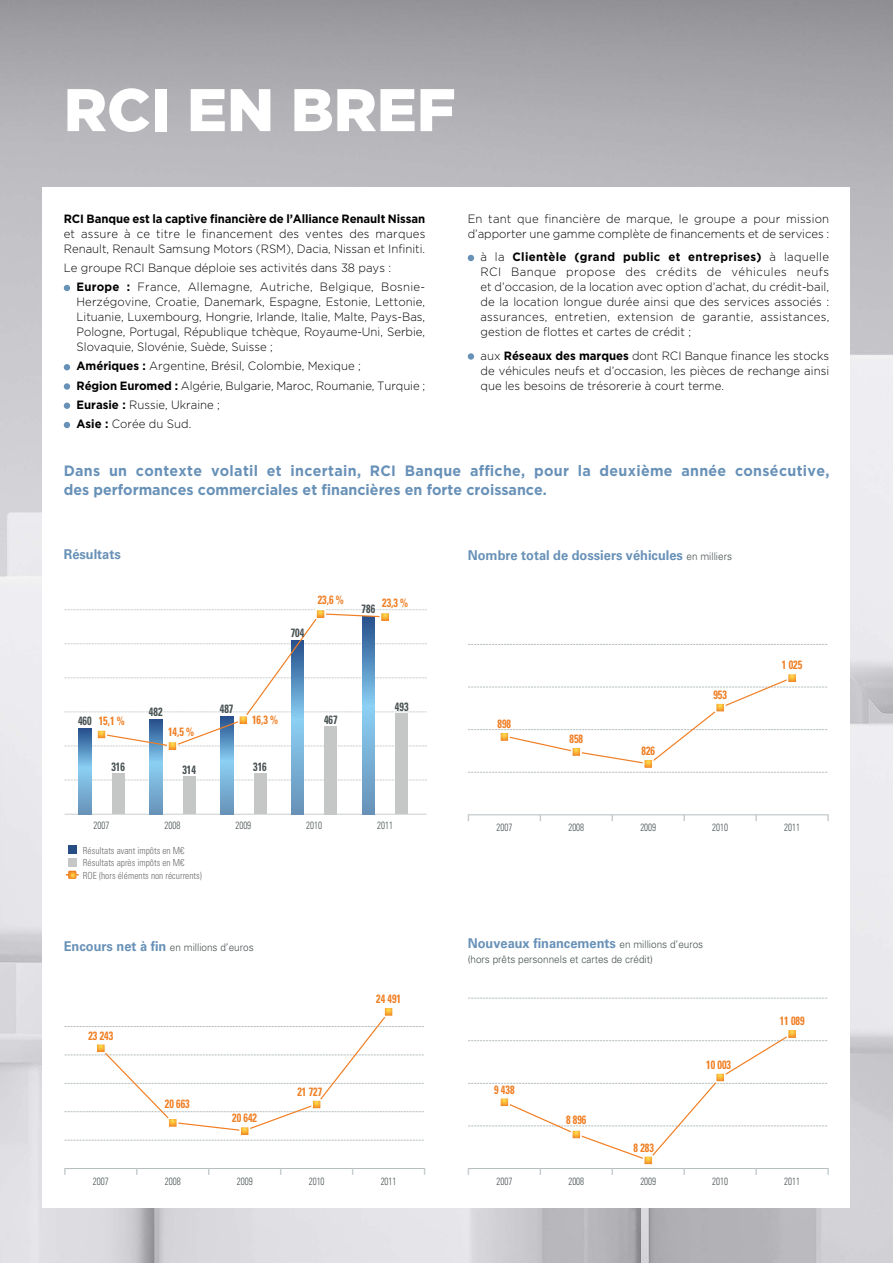
<style>
.page{position:relative;width:893px;height:1263px;background:#fff}
.page>*{position:absolute;margin:0;border:0;box-sizing:border-box;transform-origin:0 0}
.t1{font:900 60px "Gotham";color:#fff}
.t2{font:700 15px/19.5px "Gotham";letter-spacing:.02em;color:#6891b8;scale:.95 1}
.t3{font:700 13.5px "Univers";color:#6891b8;scale:.95 1}
.t4{font:300 12px/15px "Gotham";color:#000;scale:.95 1}
.t5{font:700 condensed 12px "Univers";color:#f07e23;scale:.85 1}
.t6{font:700 12px "Gotham";letter-spacing:-.01em;color:#000;scale:.95 1}
.t7{font:700 condensed 12px "Univers";color:#475051;scale:.85 1}
.t8{font:300 condensed 10.5px "Univers";color:#475051;scale:.85 1}
.t9{font:300 10.5px "Univers";color:#475051;scale:.95 1}
.t10{font:300 condensed 9.75px/12.6px "Univers";color:#6e6e6e;scale:.96 1}
.s1{font-weight:700}
.s2{font-weight:300;font-size:10.5px;color:#475051}
.s3{font-weight:700;font-size:13.5px;color:#6891b8}
</style>
<div class="page">
<svg style="left:64px;top:285px;width:6px;height:6px"></svg>
<svg style="left:64px;top:364px;width:6px;height:6px"></svg>
<div style="left:64px;top:383px;width:6px;height:7px;background:#6891b8;border-radius:50%"></div>
<svg style="left:64px;top:403px;width:6px;height:6px"></svg>
<svg style="left:64px;top:422px;width:6px;height:6px"></svg>
<svg style="left:468px;top:255px;width:6px;height:6px"></svg>
<div style="left:468px;top:353px;width:6px;height:7px;background:#6891b8;border-radius:50%"></div>
<svg style="left:468px;top:644px;width:360px;height:1px"></svg>
<svg style="left:99px;top:677px;width:695px;height:144px"></svg>
<svg style="left:65px;top:780px;width:361px;height:1px"></svg>
<hr style="left:65px;top:814px;width:361px;height:1px;background:#c8ced0">
<svg style="left:78px;top:751px;width:13px;height:63px"></svg>
<svg style="left:149px;top:751px;width:13px;height:63px"></svg>
<div style="left:183px;top:776px;width:13px;height:38px;background:#c5c6c6"></div>
<svg style="left:220px;top:751px;width:13px;height:63px"></svg>
<div style="left:112px;top:773px;width:13px;height:41px;background:#c5c6c6"></div>
<div style="left:254px;top:773px;width:12px;height:41px;background:#c5c6c6"></div>
<svg style="left:291px;top:751px;width:13px;height:63px"></svg>
<div style="left:324px;top:726px;width:13px;height:88px;background:#c5c6c6"></div>
<svg style="left:362px;top:751px;width:13px;height:63px"></svg>
<div style="left:395px;top:713px;width:13px;height:101px;background:#c5c6c6"></div>
<svg style="left:65px;top:609px;width:361px;height:142px"></svg>
<div style="left:380px;top:612px;width:11px;height:10px;border:2px solid #fff"></div>
<hr style="left:468px;top:814px;width:360px;height:1px;background:#b5bdbf">
<svg style="left:611px;top:815px;width:2px;height:6px"></svg>
<svg style="left:468px;top:729px;width:360px;height:44px"></svg>
<div style="left:643px;top:758px;width:11px;height:11px;border:2px solid #fff"></div>
<svg style="left:683px;top:815px;width:2px;height:6px"></svg>
<svg style="left:718px;top:705px;width:5px;height:5px"></svg>
<div style="left:715px;top:702px;width:11px;height:11px;border:2px solid #fff"></div>
<svg style="left:755px;top:815px;width:2px;height:6px"></svg>
<svg style="left:468px;top:676px;width:360px;height:12px"></svg>
<div style="left:787px;top:673px;width:11px;height:11px;border:2px solid #fff"></div>
<svg style="left:827px;top:815px;width:2px;height:6px"></svg>
<svg style="left:794px;top:998px;width:34px;height:1px"></svg>
<svg style="left:65px;top:1083px;width:34px;height:1px"></svg>
<svg style="left:65px;top:1026px;width:34px;height:1px"></svg>
<svg style="left:99px;top:997px;width:695px;height:121px"></svg>
<hr style="left:65px;top:1168px;width:360px;height:1px;background:#b5bdbf">
<svg style="left:65px;top:1043px;width:360px;height:12px"></svg>
<div style="left:95px;top:1043px;width:11px;height:11px;border:2px solid #fff"></div>
<svg style="left:136px;top:1168px;width:2px;height:7px"></svg>
<svg style="left:64px;top:1168px;width:2px;height:7px"></svg>
<div style="left:167px;top:1117px;width:11px;height:11px;border:2px solid #fff"></div>
<svg style="left:65px;top:1118px;width:359px;height:23px"></svg>
<div style="left:239px;top:1126px;width:11px;height:10px;border:2px solid #fff"></div>
<svg style="left:65px;top:1100px;width:360px;height:12px"></svg>
<div style="left:311px;top:1099px;width:11px;height:11px;border:2px solid #fff"></div>
<svg style="left:99px;top:1005px;width:326px;height:11px"></svg>
<div style="left:383px;top:1006px;width:11px;height:11px;border:2px solid #fff"></div>
<div style="left:787px;top:1028px;width:11px;height:11px;border:2px solid #fff"></div>
<svg style="left:468px;top:1029px;width:361px;height:146px"></svg>
<div style="left:68px;top:845px;width:9px;height:9px;background:#274d85"></div>
<div style="left:68px;top:858px;width:9px;height:8px;background:#c5c6c6"></div>
<svg style="left:66px;top:871px;width:13px;height:8px"></svg>
<h1 class="t1" style="left:64px;top:75px;width:393px">RCI EN BREF</h1>
<p class="t6" style="left:64px;top:211px;width:382px">RCI Banque est la captive financière de l’Alliance Renault Nissan</p>
<p class="t4" style="left:64px;top:226px;width:382px">et assure à ce titre le financement des ventes des marques<br>Renault, Renault Samsung Motors (RSM), Dacia, Nissan et Infiniti.</p>
<p class="t4" style="left:77px;top:258px;width:368px;line-height:19.2px;text-indent:-13px">Le groupe RCI Banque déploie ses activités dans 38 pays :<br><span class="s1">Europe :</span> France, Allemagne, Autriche, Belgique, Bosnie-</p>
<p class="t4" style="left:77px;top:294px;width:368px;text-align:justify">Herzégovine, Croatie, Danemark, Espagne, Estonie, Lettonie, Lituanie, Luxembourg, Hongrie, Irlande, Italie, Malte, Pays-Bas, Pologne, Portugal, République tchèque, Royaume-Uni, Serbie, Slovaquie, Slovénie, Suède, Suisse ;</p>
<p class="t4" style="left:77px;top:356px;width:369px;line-height:19.2px"><span class="s1">Amériques :</span> Argentine, Brésil, Colombie, Mexique ;<br><span class="s1">Région Euromed :</span> Algérie, Bulgarie, Maroc, Roumanie, Turquie ; <span class="s1">Eurasie :</span> Russie, Ukraine ;<br><span class="s1">Asie :</span> Corée du Sud.</p>
<p class="t4" style="left:468px;top:211px;width:382px">En tant que financière de marque, le groupe a pour mission d’apporter une gamme complète de financements et de services :</p>
<p class="t4" style="left:480px;top:249px;width:369px;text-align:justify">à la <span class="s1">Clientèle (grand public et entreprises)</span> à laquelle RCI Banque propose des crédits de véhicules neufs et d’occasion, de la location avec option d’achat, du crédit-bail, de la location longue durée ainsi que des services associés : assurances, entretien, extension de garantie, assistances, gestion de flottes et cartes de crédit ;</p>
<p class="t4" style="left:480px;top:348px;width:368px;text-align:justify">aux <span class="s1">Réseaux des marques</span> dont RCI Banque finance les stocks de véhicules neufs et d’occasion, les pièces de rechange ainsi que les besoins de trésorerie à court terme.</p>
<p class="t2" style="left:64px;top:460px;width:807px">Dans un contexte volatil et incertain, RCI Banque affiche, pour la deuxième année consécutive, des performances commerciales et financières en forte croissance.</p>
<p class="t3" style="left:64px;top:546px;width:62px">Résultats</p>
<p class="t3" style="left:468px;top:547px;width:280px">Nombre total de dossiers véhicules <span class="s2">en milliers</span></p>
<p class="t7" style="left:291px;top:626px;width:17px">704</p>
<p class="t5" style="left:318px;top:592px;width:32px">23,6 %</p>
<p class="t5" style="left:382px;top:595px;width:32px">23,3 %</p>
<p class="t7" style="left:362px;top:602px;width:17px">786</p>
<p class="t5" style="left:99px;top:713px;width:32px">15,1 %</p>
<p class="t7" style="left:78px;top:714px;width:17px">460</p>
<p class="t7" style="left:149px;top:705px;width:17px">482</p>
<p class="t5" style="left:168px;top:724px;width:32px">14,5 %</p>
<p class="t7" style="left:220px;top:702px;width:17px">487</p>
<p class="t5" style="left:252px;top:712px;width:32px">16,3 %</p>
<p class="t7" style="left:111px;top:760px;width:17px">316</p>
<p class="t7" style="left:253px;top:760px;width:17px">316</p>
<p class="t7" style="left:182px;top:763px;width:17px">314</p>
<p class="t8" style="left:94px;top:819px;width:20px">2007</p>
<p class="t8" style="left:165px;top:819px;width:20px">2008</p>
<p class="t8" style="left:94px;top:840px;width:20px">2007</p>
<p class="t8" style="left:165px;top:840px;width:20px">2008</p>
<p class="t10" style="left:83px;top:844px;width:125px">Résultats avant impôts en M€<br>Résultats après impôts en M€<br>ROE (hors éléments non récurrents)</p>
<p class="t8" style="left:235px;top:819px;width:20px">2009</p>
<p class="t9" style="left:64px;top:941px;width:201px"><span class="s3">Encours net à fin</span> en millions d’euros</p>
<p class="t7" style="left:324px;top:712px;width:17px">467</p>
<p class="t8" style="left:306px;top:819px;width:20px">2010</p>
<p class="t5" style="left:88px;top:1028px;width:31px">23 243</p>
<p class="t8" style="left:93px;top:1175px;width:20px">2007</p>
<p class="t5" style="left:165px;top:1096px;width:31px">20 663</p>
<p class="t8" style="left:165px;top:1175px;width:20px">2008</p>
<p class="t5" style="left:232px;top:1111px;width:31px">20 642</p>
<p class="t8" style="left:237px;top:1175px;width:20px">2009</p>
<p class="t5" style="left:297px;top:1084px;width:31px">21 727</p>
<p class="t8" style="left:309px;top:1175px;width:20px">2010</p>
<p class="t7" style="left:395px;top:700px;width:17px">493</p>
<p class="t8" style="left:377px;top:819px;width:20px">2011</p>
<p class="t5" style="left:376px;top:991px;width:31px">24 491</p>
<p class="t8" style="left:381px;top:1175px;width:20px">2011</p>
<p class="t5" style="left:498px;top:717px;width:17px">898</p>
<p class="t8" style="left:496px;top:821px;width:20px">2007</p>
<p class="t5" style="left:569px;top:732px;width:17px">858</p>
<p class="t8" style="left:568px;top:821px;width:20px">2008</p>
<p class="t5" style="left:641px;top:744px;width:17px">826</p>
<p class="t8" style="left:640px;top:821px;width:20px">2009</p>
<p class="t5" style="left:713px;top:687px;width:17px">953</p>
<p class="t8" style="left:712px;top:821px;width:20px">2010</p>
<p class="t3" style="left:468px;top:935px;width:249px">Nouveaux financements <span class="s2">en millions d’euros</span></p>
<p class="t9" style="left:468px;top:953px;width:196px">(hors prêts personnels et cartes de crédit)</p>
<p class="t5" style="left:494px;top:1082px;width:25px">9 438</p>
<p class="t8" style="left:496px;top:1175px;width:20px">2007</p>
<p class="t5" style="left:566px;top:1113px;width:25px">8 896</p>
<p class="t8" style="left:568px;top:1175px;width:20px">2008</p>
<p class="t5" style="left:634px;top:1140px;width:25px">8 283</p>
<p class="t8" style="left:640px;top:1175px;width:20px">2009</p>
<p class="t5" style="left:706px;top:1057px;width:31px">10 003</p>
<p class="t8" style="left:712px;top:1175px;width:20px">2010</p>
<p class="t5" style="left:782px;top:658px;width:25px">1 025</p>
<p class="t8" style="left:784px;top:821px;width:20px">2011</p>
<p class="t5" style="left:780px;top:1014px;width:31px">11 089</p>
<p class="t8" style="left:784px;top:1175px;width:20px">2011</p>
</div>
